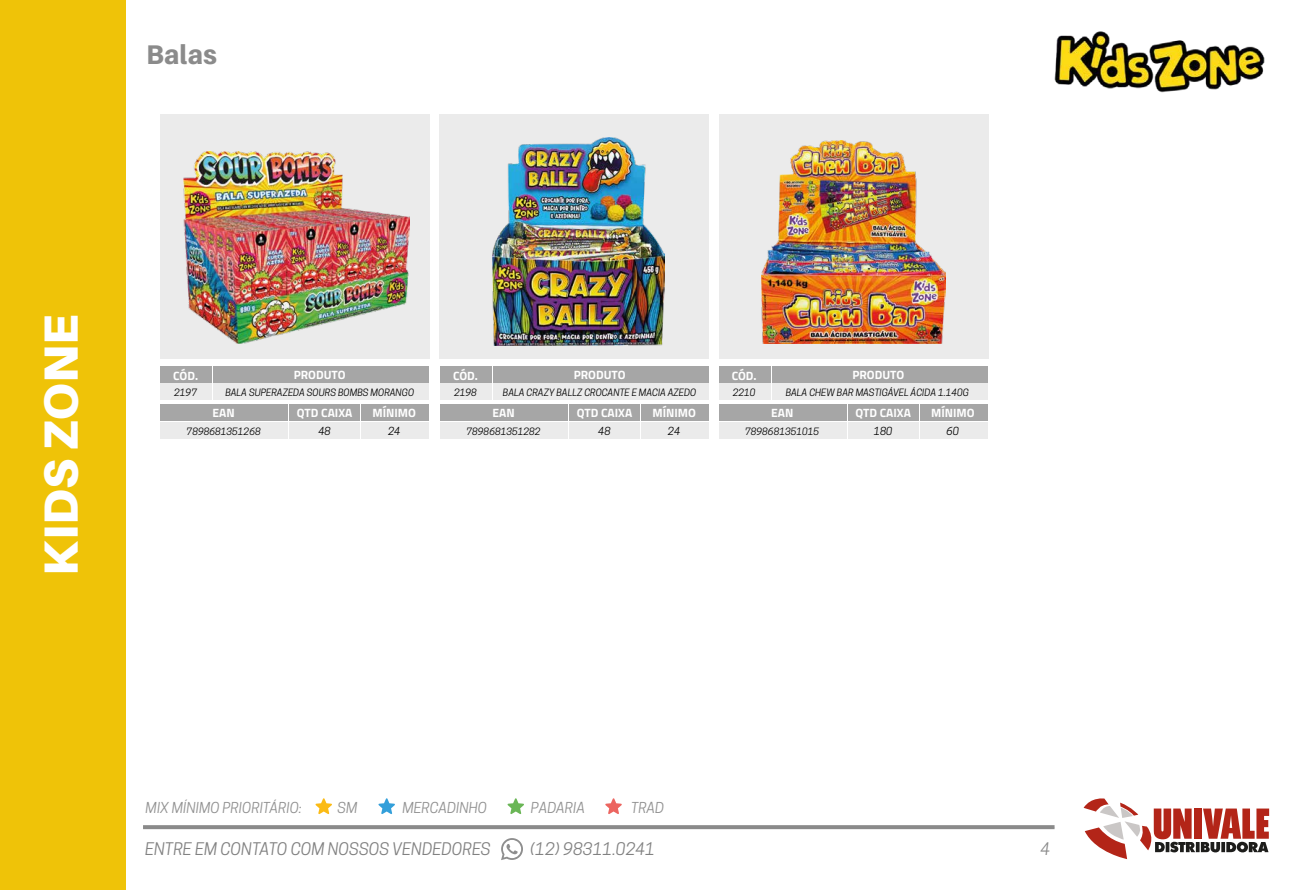
<style>
.page{position:relative;width:1300px;height:890px;background:#fff}
.page>*{position:absolute;margin:0;border:0;box-sizing:border-box;transform-origin:0 0}
.t1{font:900 48px "Aileron";color:#fff}
.t2{font:800 27px "Aileron";color:#8b8b8b}
.t3{font:italic 16.3px "Cooper Hewitt";color:#818181}
.t4{font:italic 16.3px "Cooper Hewitt";color:#8a8a8a}
.t5{font:italic 14.2px "Cooper Hewitt";color:#919191}
.t6{font:700 12px "Titillium Web";color:#fff}
.t7{font:italic 10.5px "Cooper Hewitt";color:#010101}
.t8{font:italic 9.5px "Cooper Hewitt";color:#010101}
</style>
<div class="page">
<svg style="left:143px;top:825px;width:912px;height:4px;background:#8e8e8e"></svg>
<div style="left:1194px;top:809px;width:8px;height:30px;background:#b32518"></div>
<svg style="left:1084px;top:798px;width:111px;height:61px"></svg>
<svg style="left:1196px;top:842px;width:4px;height:10px"></svg>
<svg style="left:1201px;top:809px;width:68px;height:43px"></svg>
<div style="left:0;top:0;width:126px;height:890px;background:#efc308"></div>
<svg style="left:315px;top:798px;width:17px;height:16px"></svg>
<svg style="left:605px;top:798px;width:17px;height:16px"></svg>
<svg style="left:378px;top:798px;width:17px;height:16px"></svg>
<svg style="left:508px;top:798px;width:16px;height:16px"></svg>
<img style="left:1054px;top:31px;width:211px;height:61px">
<svg style="left:501px;top:838px;width:22px;height:22px"></svg>
<div style="left:160px;top:115px;width:269px;height:244px;background:#ebebeb"></div>
<div style="left:440px;top:115px;width:269px;height:244px;background:#ebebeb"></div>
<div style="left:719px;top:115px;width:270px;height:244px;background:#ebebeb"></div>
<div style="left:719px;top:366px;width:52px;height:16px;background:#a6a6a6"></div>
<div style="left:848px;top:405px;width:71px;height:16px;background:#a6a6a6"></div>
<div style="left:920px;top:405px;width:68px;height:16px;background:#a6a6a6"></div>
<div style="left:719px;top:405px;width:127px;height:16px;background:#a6a6a6"></div>
<div style="left:772px;top:366px;width:216px;height:16px;background:#a6a6a6"></div>
<div style="left:719px;top:384px;width:52px;height:16px;background:#ebebeb"></div>
<div style="left:848px;top:422px;width:71px;height:17px;background:#ebebeb"></div>
<div style="left:920px;top:422px;width:68px;height:17px;background:#ebebeb"></div>
<div style="left:719px;top:422px;width:127px;height:17px;background:#ebebeb"></div>
<div style="left:772px;top:384px;width:216px;height:16px;background:#ebebeb"></div>
<div style="left:440px;top:366px;width:52px;height:16px;background:#a6a6a6"></div>
<div style="left:569px;top:405px;width:71px;height:16px;background:#a6a6a6"></div>
<div style="left:642px;top:405px;width:67px;height:16px;background:#a6a6a6"></div>
<div style="left:440px;top:405px;width:128px;height:16px;background:#a6a6a6"></div>
<div style="left:493px;top:366px;width:216px;height:16px;background:#a6a6a6"></div>
<div style="left:440px;top:384px;width:52px;height:16px;background:#ebebeb"></div>
<div style="left:569px;top:422px;width:71px;height:17px;background:#ebebeb"></div>
<div style="left:642px;top:422px;width:67px;height:17px;background:#ebebeb"></div>
<div style="left:440px;top:422px;width:128px;height:17px;background:#ebebeb"></div>
<div style="left:493px;top:384px;width:216px;height:16px;background:#ebebeb"></div>
<div style="left:160px;top:366px;width:52px;height:16px;background:#a6a6a6"></div>
<div style="left:289px;top:405px;width:71px;height:16px;background:#a6a6a6"></div>
<div style="left:362px;top:405px;width:67px;height:16px;background:#a6a6a6"></div>
<div style="left:160px;top:405px;width:128px;height:16px;background:#a6a6a6"></div>
<div style="left:214px;top:366px;width:215px;height:16px;background:#a6a6a6"></div>
<div style="left:160px;top:384px;width:52px;height:16px;background:#ebebeb"></div>
<div style="left:289px;top:422px;width:71px;height:17px;background:#ebebeb"></div>
<div style="left:362px;top:422px;width:67px;height:17px;background:#ebebeb"></div>
<div style="left:160px;top:422px;width:128px;height:17px;background:#ebebeb"></div>
<div style="left:214px;top:384px;width:215px;height:16px;background:#ebebeb"></div>
<img style="left:183px;top:151px;width:226px;height:192px">
<img style="left:761px;top:140px;width:184px;height:203px">
<img style="left:493px;top:137px;width:172px;height:209px">
<h2 class="t2" style="left:146px;top:40px;width:72px">Balas</h2>
<h1 class="t1" style="left:33px;top:576px;width:263px;rotate:-90deg">KIDS ZONE</h1>
<p class="t6" style="left:173px;top:366px;width:26px">CÓD.</p>
<p class="t6" style="left:294px;top:365px;width:53px">PRODUTO</p>
<p class="t6" style="left:213px;top:404px;width:24px">EAN</p>
<p class="t6" style="left:297px;top:404px;width:57px">QTD CAIXA</p>
<p class="t6" style="left:373px;top:404px;width:45px">MÍNIMO</p>
<p class="t8" style="left:174px;top:387px;width:24px">2197</p>
<p class="t8" style="left:225px;top:387px;width:190px">BALA SUPERAZEDA SOURS BOMBS MORANGO</p>
<p class="t8" style="left:187px;top:426px;width:76px">7898681351268</p>
<p class="t7" style="left:318px;top:425px;width:14px">48</p>
<p class="t7" style="left:388px;top:425px;width:14px">24</p>
<p class="t6" style="left:453px;top:366px;width:26px">CÓD.</p>
<p class="t6" style="left:574px;top:365px;width:53px">PRODUTO</p>
<p class="t6" style="left:492px;top:404px;width:24px">EAN</p>
<p class="t6" style="left:577px;top:404px;width:57px">QTD CAIXA</p>
<p class="t6" style="left:652px;top:404px;width:45px">MÍNIMO</p>
<p class="t8" style="left:454px;top:387px;width:24px">2198</p>
<p class="t8" style="left:503px;top:387px;width:195px">BALA CRAZY BALLZ CROCANTE E MACIA AZEDO</p>
<p class="t8" style="left:467px;top:426px;width:76px">7898681351282</p>
<p class="t7" style="left:598px;top:425px;width:14px">48</p>
<p class="t7" style="left:668px;top:425px;width:14px">24</p>
<p class="t6" style="left:732px;top:366px;width:26px">CÓD.</p>
<p class="t6" style="left:852px;top:365px;width:53px">PRODUTO</p>
<p class="t6" style="left:771px;top:404px;width:24px">EAN</p>
<p class="t6" style="left:855px;top:404px;width:57px">QTD CAIXA</p>
<p class="t6" style="left:931px;top:404px;width:45px">MÍNIMO</p>
<p class="t8" style="left:733px;top:387px;width:24px">2210</p>
<p class="t8" style="left:786px;top:387px;width:185px">BALA CHEW BAR MASTIGÁVEL ÁCIDA 1.140G</p>
<p class="t8" style="left:745px;top:426px;width:76px">7898681351015</p>
<p class="t7" style="left:874px;top:425px;width:20px">180</p>
<p class="t7" style="left:947px;top:425px;width:14px">60</p>
<h3 class="t5" style="left:146px;top:799px;width:158px">MIX MÍNIMO PRIORITÁRIO:</h3>
<h3 class="t5" style="left:337px;top:799px;width:21px">SM</h3>
<h3 class="t5" style="left:402px;top:799px;width:86px">MERCADINHO</h3>
<h3 class="t5" style="left:531px;top:799px;width:56px">PADARIA</h3>
<h3 class="t5" style="left:631px;top:799px;width:35px">TRAD</h3>
<h3 class="t3" style="left:145px;top:839px;width:347px">ENTRE EM CONTATO COM NOSSOS VENDEDORES</h3>
<h3 class="t3" style="left:530px;top:839px;width:127px">(12) 98311.0241</h3>
<h3 class="t4" style="left:1040px;top:839px;width:11px">4</h3>
</div>
